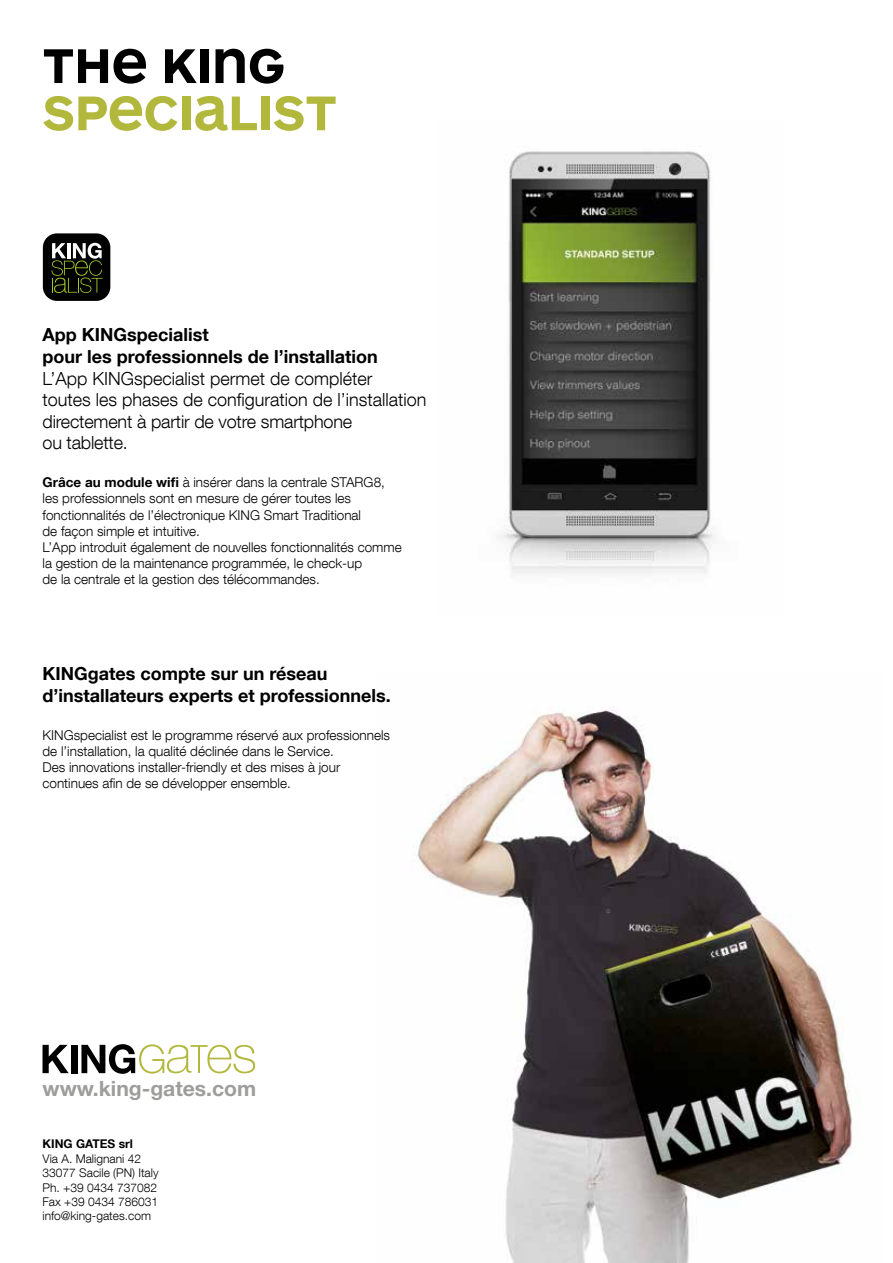
<style>
.page{position:relative;width:893px;height:1263px;background:#fff}
.page>*{position:absolute;margin:0;border:0;box-sizing:border-box;transform-origin:0 0}
.t1{font:700 50.7px "ARS Maquette Pro";color:#b2b83c}
.t2{font:700 50.7px "ARS Maquette Pro";color:#000}
.t3{font:700 21.15px "Helvetica Neue LT Std";color:#9d9d9c}
.t4{font:300 18px/21.6px "Helvetica Neue LT Com";color:#000}
.t5{font:700 18px/21.6px "Helvetica Neue LT Com";color:#000}
.t6{font:300 13.5px/16.2px "Helvetica Neue LT Com";color:#000}
.t7{font:300 12px/14.4px "Helvetica Neue LT Com";color:#000}
.t8{font:700 12px "Helvetica Neue LT Com";color:#000}
.s1{font-weight:700}
</style>
<div class="page">
<img style="left:417px;top:710px;width:436px;height:553px">
<img style="left:499px;top:151px;width:214px;height:423px">
<svg style="left:43px;top:1045px;width:26px;height:28px"></svg>
<div style="left:71px;top:1045px;width:6px;height:28px;background:#000"></div>
<svg style="left:81px;top:1044px;width:174px;height:30px"></svg>
<div style="left:43px;top:233px;width:67px;height:68px;background:#020203;border-radius:14px"></div>
<svg style="left:51px;top:243px;width:52px;height:50px"></svg>
<h1 class="t2" style="left:43px;top:32px;width:244px">THE KING</h1>
<h1 class="t1" style="left:43px;top:80px;width:296px">SPECIALIST</h1>
<h3 class="t5" style="left:43px;top:324px;width:337px">App KINGspecialist<br>pour les professionnels de l’installation</h3>
<h3 class="t4" style="left:43px;top:367px;width:386px">L’App KINGspecialist permet de compléter<br>toutes les phases de configuration de l’installation directement à partir de votre smartphone<br>ou tablette.</h3>
<p class="t6" style="left:43px;top:474px;width:361px"><span class="s1">Grâce au module wifi</span> à insérer dans la centrale STARG8, les professionnels sont en mesure de gérer toutes les fonctionnalités de l’électronique KING Smart Traditional<br>de façon simple et intuitive.<br>L’App introduit également de nouvelles fonctionnalités comme la gestion de la maintenance programmée, le check-up<br>de la centrale et la gestion des télécommandes.</p>
<h3 class="t5" style="left:43px;top:662px;width:350px">KINGgates compte sur un réseau d’installateurs experts et professionnels.</h3>
<p class="t6" style="left:43px;top:726px;width:349px">KINGspecialist est le programme réservé aux professionnels de l’installation, la qualité déclinée dans le Service.<br>Des innovations installer-friendly et des mises à jour continues afin de se développer ensemble.</p>
<h2 class="t3" style="left:43px;top:1075px;width:215px">www.king-gates.com</h2>
<p class="t8" style="left:43px;top:1136px;width:92px">KING GATES srl</p>
<p class="t7" style="left:43px;top:1151px;width:118px">Via A. Malignani 42<br>33077 Sacile (PN) Italy<br>Ph. +39 0434 737082<br>Fax +39 0434 786031 info@king-gates.com</p>
</div>
